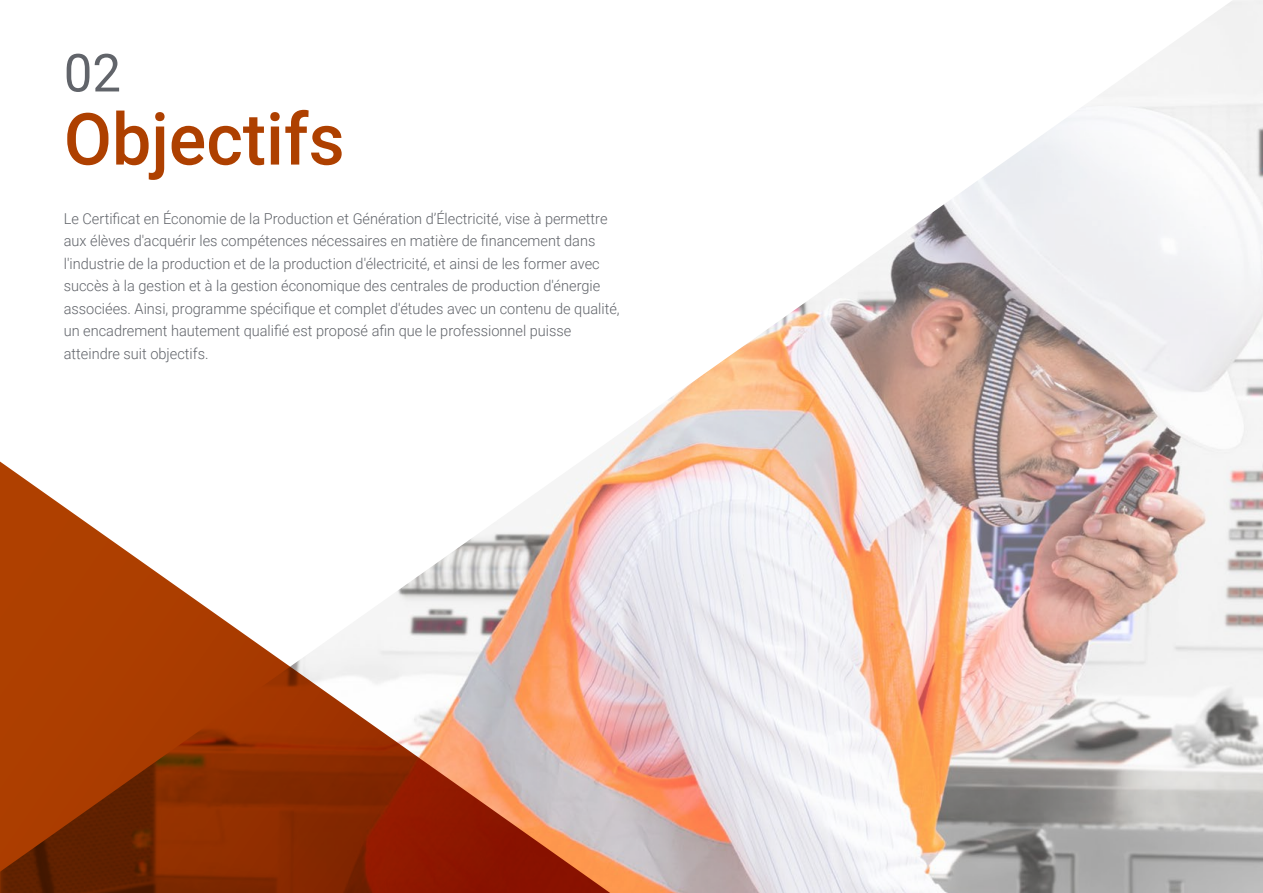
<style>
.page{position:relative;width:1263px;height:893px;background:#fff}
.page>*{position:absolute;margin:0;border:0;box-sizing:border-box;transform-origin:0 0}
.t1{font:500 72px "Roboto";color:#ae4000}
.t2{font:52.5px "Roboto";color:#61646a}
.t3{font:300 15px/22.5px "Roboto";color:#61646a}
</style>
<div class="page">
<img style="left:611px;top:0;width:652px;height:893px">
<svg style="left:0;top:446px;width:640px;height:447px"></svg>
<h2 class="t2" style="left:64px;top:36px;width:59px">02</h2>
<h1 class="t1" style="left:64px;top:89px;width:282px">Objectifs</h1>
<p class="t3" style="left:64px;top:207px;width:557px">Le Certificat en Économie de la Production et Génération d’Électricité, vise à permettre aux élèves d'acquérir les compétences nécessaires en matière de financement dans l'industrie de la production et de la production d'électricité, et ainsi de les former avec succès à la gestion et à la gestion économique des centrales de production d'énergie associées. Ainsi, programme spécifique et complet d'études avec un contenu de qualité, un encadrement hautement qualifié est proposé afin que le professionnel puisse atteindre suit objectifs.</p>
</div>
